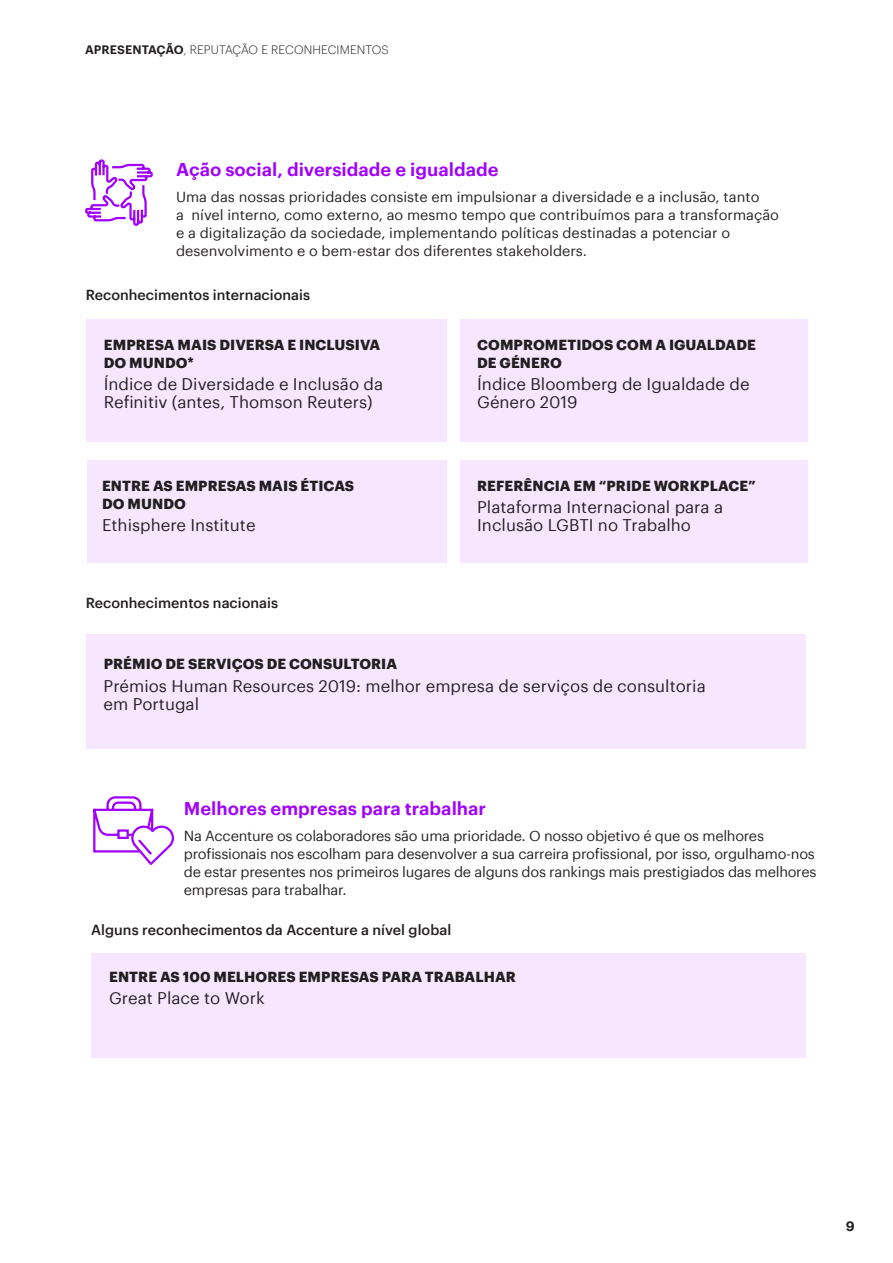
<style>
.page{position:relative;width:893px;height:1263px;background:#fff}
.page>*{position:absolute;margin:0;border:0;box-sizing:border-box;transform-origin:0 0}
.resaltado_gris{font:600 18px "Graphik";color:#a100ff}
.resaltado_gris-2{font:16.5px/18px "Graphik";color:#231f20}
.resaltado_gris-3{font:14.25px/18px "Graphik";letter-spacing:-.015em;color:#231f20}
.resaltado_gris-4{font:700 14.25px/18px "Graphik";letter-spacing:.005em;color:#231f20}
.resaltado_gris-5{font:500 14.25px "Graphik";color:#231f20}
.t1{font:600 13.5px "Graphik";color:#231f20}
.t2{font:300 12px "Graphik";letter-spacing:.005em;color:#231f20}
.s1{font-weight:600}
</style>
<div class="page">
<div style="left:460px;top:320px;width:347px;height:122px;background:#f6e6ff"></div>
<div style="left:86px;top:320px;width:360px;height:122px;background:#f6e6ff"></div>
<div style="left:86px;top:634px;width:720px;height:115px;background:#f6e6ff"></div>
<div style="left:87px;top:461px;width:359px;height:102px;background:#f6e6ff"></div>
<div style="left:461px;top:461px;width:347px;height:102px;background:#f6e6ff"></div>
<svg style="left:85px;top:159px;width:68px;height:67px"></svg>
<svg style="left:93px;top:796px;width:81px;height:69px"></svg>
<div style="left:91px;top:954px;width:715px;height:104px;background:#f6e6ff"></div>
<p class="t2" style="left:85px;top:41px;width:305px"><span class="s1">APRESENTAÇÃO</span>, REPUTAÇÃO E RECONHECIMENTOS</p>
<p class="resaltado_gris" style="left:176px;top:155px;width:324px">Ação social, diversidade e igualdade</p>
<p class="resaltado_gris-3" style="left:176px;top:187px;width:604px">Uma das nossas prioridades consiste em impulsionar a diversidade e a inclusão, tanto<br>a nível interno, como externo, ao mesmo tempo que contribuímos para a transformação e a digitalização da sociedade, implementando políticas destinadas a potenciar o desenvolvimento e o bem-estar dos diferentes stakeholders.</p>
<p class="resaltado_gris-5" style="left:86px;top:284px;width:226px">Reconhecimentos internacionais</p>
<p class="resaltado_gris-4" style="left:104px;top:334px;width:278px">EMPRESA MAIS DIVERSA E INCLUSIVA<br>DO MUNDO*</p>
<p class="resaltado_gris-2" style="left:104px;top:374px;width:281px">Índice de Diversidade e Inclusão da<br>Refinitiv (antes, Thomson Reuters)</p>
<p class="resaltado_gris-4" style="left:102px;top:475px;width:254px">ENTRE AS EMPRESAS MAIS ÉTICAS<br>DO MUNDO</p>
<p class="resaltado_gris-2" style="left:102px;top:514px;width:155px">Ethisphere Institute</p>
<p class="resaltado_gris-5" style="left:86px;top:592px;width:194px">Reconhecimentos nacionais</p>
<p class="resaltado_gris-4" style="left:477px;top:334px;width:280px">COMPROMETIDOS COM A IGUALDADE<br>DE GÉNERO</p>
<p class="resaltado_gris-2" style="left:477px;top:374px;width:274px">Índice Bloomberg de Igualdade de<br>Género 2019</p>
<p class="resaltado_gris-4" style="left:477px;top:475px;width:280px">REFERÊNCIA EM “PRIDE WORKPLACE”</p>
<p class="resaltado_gris-2" style="left:477px;top:496px;width:248px">Plataforma Internacional para a<br>Inclusão LGBTI no Trabalho</p>
<p class="resaltado_gris-4" style="left:104px;top:654px;width:295px">PRÉMIO DE SERVIÇOS DE CONSULTORIA</p>
<p class="resaltado_gris-2" style="left:104px;top:675px;width:604px">Prémios Human Resources 2019: melhor empresa de serviços de consultoria em Portugal</p>
<p class="resaltado_gris" style="left:184px;top:794px;width:304px">Melhores empresas para trabalhar</p>
<p class="resaltado_gris-3" style="left:184px;top:826px;width:634px">Na Accenture os colaboradores são uma prioridade. O nosso objetivo é que os melhores profissionais nos escolham para desenvolver a sua carreira profissional, por isso, orgulhamo-nos de estar presentes nos primeiros lugares de alguns dos rankings mais prestigiados das melhores empresas para trabalhar.</p>
<p class="resaltado_gris-5" style="left:91px;top:919px;width:362px">Alguns reconhecimentos da Accenture a nível global</p>
<p class="resaltado_gris-4" style="left:109px;top:966px;width:408px">ENTRE AS 100 MELHORES EMPRESAS PARA TRABALHAR</p>
<p class="resaltado_gris-2" style="left:109px;top:988px;width:157px">Great Place to Work</p>
<p class="t1" style="left:846px;top:1216px;width:11px">9</p>
</div>
